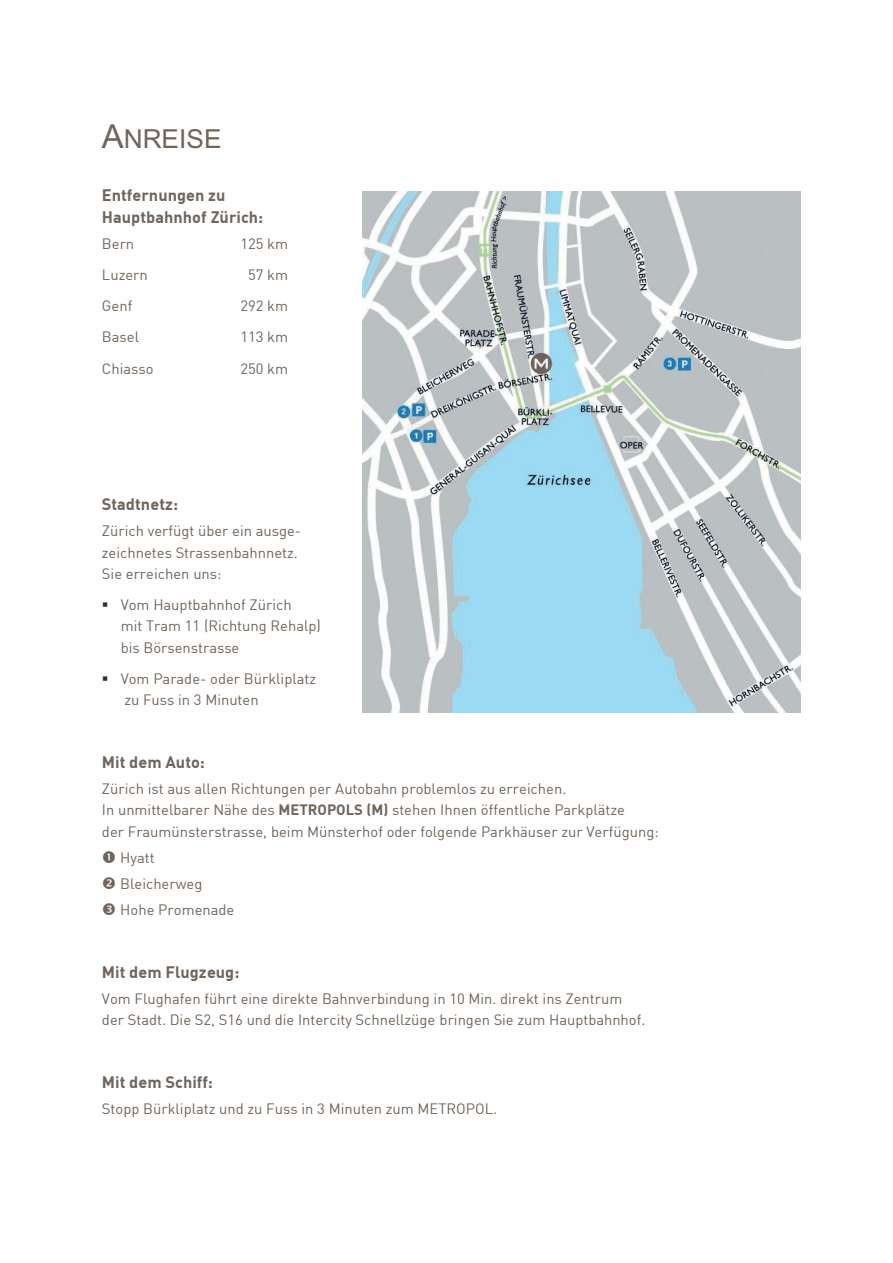
<style>
.page{position:relative;width:893px;height:1263px;background:#fff}
.page>*{position:absolute;margin:0;border:0;box-sizing:border-box;transform-origin:0 0}
.t1{font:26.25px "Arial";color:#71645a}
.t2{font:700 16.35px/21.3px "DIN";color:#71645a}
.t3{font:14.7px/21.3px "DIN";color:#71645a}
.s1{font-size:32.85px}
.s2{color:#2c2f31}
.s3{font-weight:700}
</style>
<div class="page">
<img style="left:362px;top:192px;width:438px;height:520px">
<p class="t1" style="left:102px;top:124px;width:121px"><span class="s1">A</span>NREISE</p>
<p class="t2" style="left:102px;top:184px;width:163px">Entfernungen zu<br>Hauptbahnhof Zürich:</p>
<p class="t3" style="left:102px;top:233px;width:34px">Bern</p>
<p class="t3" style="left:240px;top:233px;width:49px">125 km</p>
<p class="t3" style="left:102px;top:264px;width:47px">Luzern</p>
<p class="t3" style="left:248px;top:264px;width:41px">57 km</p>
<p class="t3" style="left:102px;top:295px;width:32px">Genf</p>
<p class="t3" style="left:240px;top:295px;width:49px">292 km</p>
<p class="t3" style="left:102px;top:326px;width:39px">Basel</p>
<p class="t3" style="left:240px;top:326px;width:49px">113 km</p>
<p class="t3" style="left:102px;top:357px;width:53px">Chiasso</p>
<p class="t3" style="left:240px;top:357px;width:49px">250 km</p>
<p class="t2" style="left:102px;top:493px;width:78px">Stadtnetz:</p>
<p class="t3" style="left:102px;top:520px;width:201px">Zürich verfügt über ein ausge&shy;zeichnetes Strassenbahnnetz.<br>Sie erreichen uns:</p>
<p class="t3" style="left:121px;top:594px;width:202px;text-indent:-19px"><span class="s2">▪</span> Vom Hauptbahnhof Zürich<br>mit Tram 11 (Richtung Rehalp) bis Börsenstrasse</p>
<p class="t3" style="left:124px;top:668px;width:193px;text-indent:-22px"><span class="s2">▪</span> Vom Parade- oder Bürkliplatz zu Fuss in 3 Minuten</p>
<p class="t2" style="left:102px;top:750px;width:105px">Mit dem Auto:</p>
<p class="t3" style="left:102px;top:778px;width:558px">Zürich ist aus allen Richtungen per Autobahn problemlos zu erreichen.<br>In unmittelbarer Nähe des <span class="s3">METROPOLS (M)</span> stehen Ihnen öffentliche Parkplätze<br>der Fraumünsterstrasse, beim Münsterhof oder folgende Parkhäuser zur Verfügung:</p>
<p class="t3" style="left:120px;top:844px;width:116px;line-height:26.2px">Hyatt<br>Bleicherweg<br>Hohe Promenade</p>
<p class="t2" style="left:102px;top:960px;width:139px">Mit dem Flugzeug:</p>
<p class="t3" style="left:102px;top:988px;width:545px">Vom Flughafen führt eine direkte Bahnverbindung in 10 Min. direkt ins Zentrum der Stadt. Die S2, S16 und die Intercity Schnellzüge bringen Sie zum Hauptbahnhof.</p>
<p class="t2" style="left:102px;top:1070px;width:113px">Mit dem Schiff:</p>
<p class="t3" style="left:102px;top:1098px;width:397px">Stopp Bürkliplatz und zu Fuss in 3 Minuten zum METROPOL.</p>
</div>
